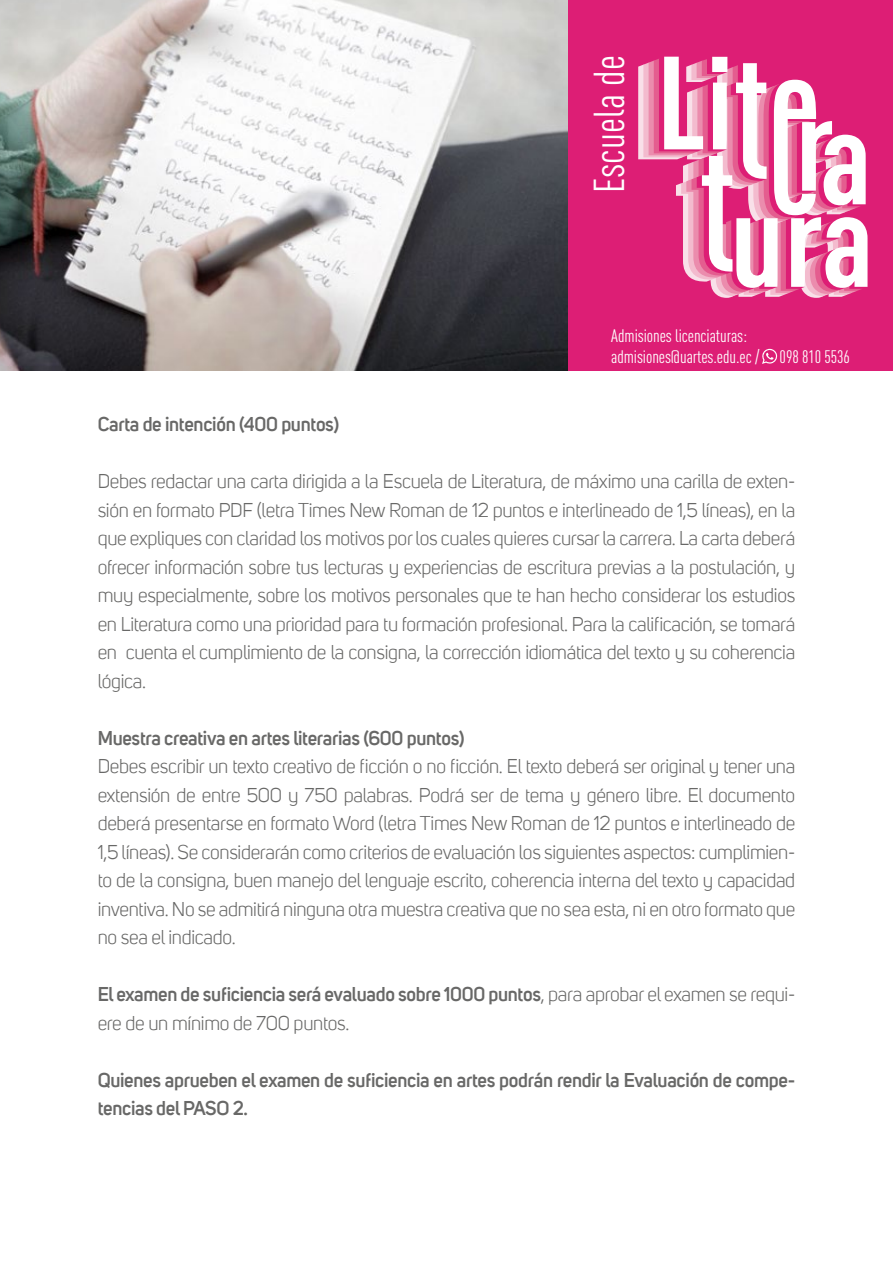
<style>
.page{position:relative;width:893px;height:1263px;background:#fff}
.page>*{position:absolute;margin:0;border:0;box-sizing:border-box;transform-origin:0 0}
.t1{font:condensed 42.6px "DIN Pro";color:#fff}
.t2{font:19.5px/28.5px "Uni Sans";letter-spacing:-.015em;color:#686867;text-align:justify}
.t3{font:600 19.5px/28.5px "Uni Sans";letter-spacing:-.015em;color:#686867}
.t4{font:condensed 17.85px/20.9px "DIN Pro";letter-spacing:-.005em;color:#fff}
.s1{font-weight:600}
</style>
<div class="page">
<div style="left:531px;top:0;width:362px;height:370px;background:#dd1e75"></div>
<svg style="left:762px;top:349px;width:16px;height:15px"></svg>
<svg style="left:638px;top:57px;width:229px;height:241px"></svg>
<img style="left:0;top:0;width:567px;height:370px">
<h1 class="t1" style="left:578px;top:193px;width:139px;rotate:-90deg">Escuela de</h1>
<p class="t4" style="left:611px;top:324px;width:240px">Admisiones licenciaturas: admisiones@uartes.edu.ec / 098 810 5536</p>
<p class="t3" style="left:98px;top:409px;width:243px">Carta de intención (400 puntos)</p>
<p class="t2" style="left:98px;top:467px;width:699px">Debes redactar una carta dirigida a la Escuela de Literatura, de máximo una carilla de exten&shy;sión en formato PDF (letra Times New Roman de 12 puntos e interlineado de 1,5 líneas), en la que expliques con claridad los motivos por los cuales quieres cursar la carrera. La carta deberá ofrecer información sobre tus lecturas y experiencias de escritura previas a la postulación, y muy especialmente, sobre los motivos personales que te han hecho considerar los estudios en Literatura como una prioridad para tu formación profesional. Para la calificación, se tomará en cuenta el cumplimiento de la consigna, la corrección idiomática del texto y su coherencia lógica.</p>
<p class="t3" style="left:98px;top:722px;width:368px">Muestra creativa en artes literarias (600 puntos)</p>
<p class="t2" style="left:98px;top:752px;width:699px">Debes escribir un texto creativo de ficción o no ficción. El texto deberá ser original y tener una extensión de entre 500 y 750 palabras. Podrá ser de tema y género libre. El documento deberá presentarse en formato Word (letra Times New Roman de 12 puntos e interlineado de 1,5 líneas). Se considerarán como criterios de evaluación los siguientes aspectos: cumplimien&shy;to de la consigna, buen manejo del lenguaje escrito, coherencia interna del texto y capacidad inventiva. No se admitirá ninguna otra muestra creativa que no sea esta, ni en otro formato que no sea el indicado.</p>
<p class="t2" style="left:98px;top:980px;width:699px"><span class="s1">El examen de suficiencia será evaluado sobre 1000 puntos</span>, para aprobar el examen se requi&shy;ere de un mínimo de 700 puntos.</p>
<p class="t3" style="left:98px;top:1064px;width:699px">Quienes aprueben el examen de suficiencia en artes podrán rendir la Evaluación de compe&shy;tencias del PASO 2.</p>
</div>
